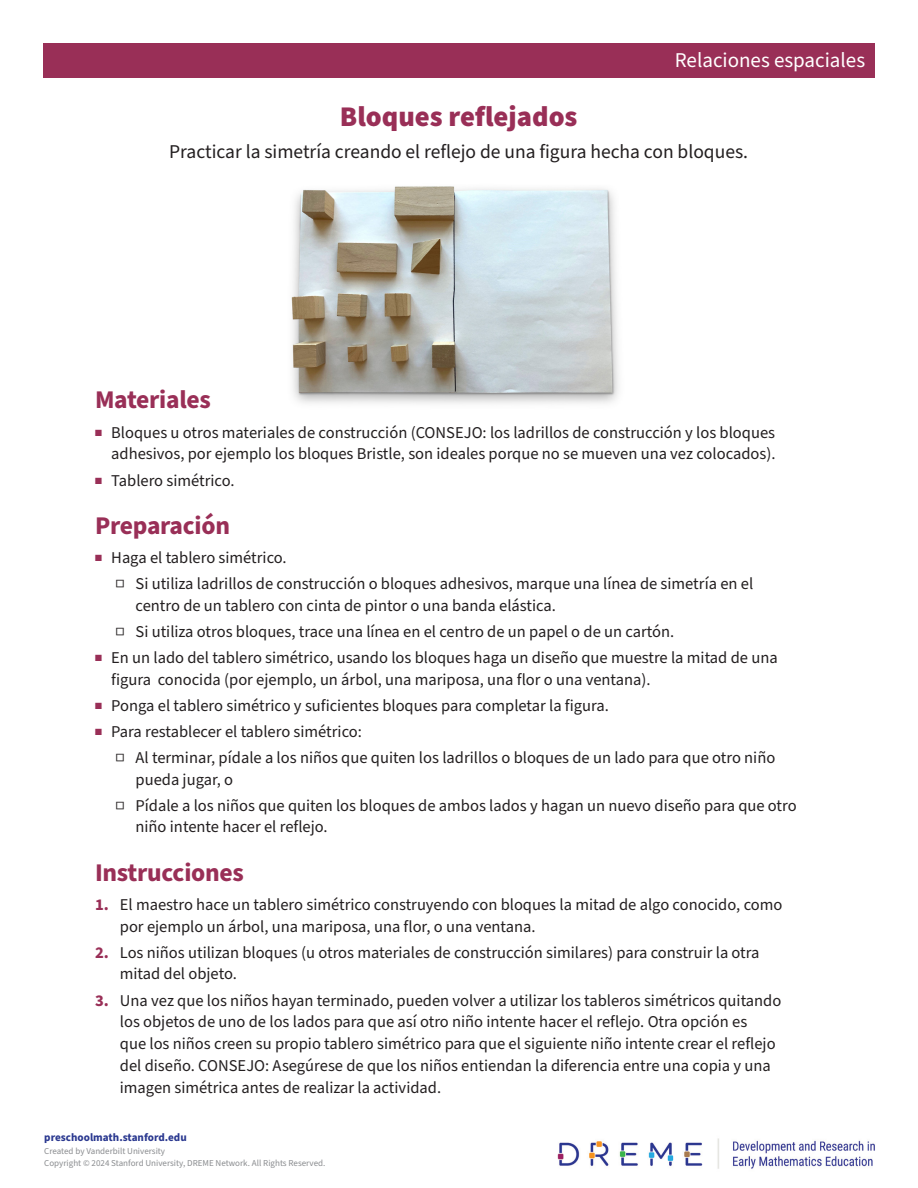
<style>
.page{position:relative;width:918px;height:1188px;background:#fff}
.page>*{position:absolute;margin:0;border:0;box-sizing:border-box;transform-origin:0 0}
.t1{font:900 28.5px "Source Sans Pro";color:#992f57}
.Subheads{font:700 25.5px "Source Sans Pro";letter-spacing:-.01em;color:#992f57}
.Header_Topic{font:21px "Source Sans Pro";color:#fff}
.Title_description{font:19.5px "Source Sans Pro";color:#231f20}
.Text_Numbered{font:16.5px/21.8px "Source Sans Pro";color:#231f20}
.Text_Bulleted_more_space{font:16.5px/21.8px "Source Sans Pro";color:#231f20;text-align:right}
.t2{font:700 11.1px "Source Sans Pro";color:#2b3990}
.t3{font:9px "Source Sans Pro";color:#8a8c8f}
.s1{color:#992f57}
.s2{font-weight:700;color:#992f57}
</style>
<div class="page">
<img style="left:557px;top:1138px;width:318px;height:31px">
<div style="left:44px;top:43px;width:831px;height:34px;background:#992f57"></div>
<img style="left:291px;top:186px;width:328px;height:218px">
<p class="Header_Topic" style="left:675px;top:46px;width:192px">Relaciones espaciales</p>
<p class="t1" style="left:340px;top:97px;width:239px">Bloques reflejados</p>
<p class="Title_description" style="left:169px;top:138px;width:580px">Practicar la simetría creando el reflejo de una figura hecha con bloques.</p>
<p class="Subheads" style="left:95px;top:383px;width:117px">Materiales</p>
<p class="Text_Bulleted_more_space" style="left:95px;top:422px;width:682px"><span class="s1">■</span> Bloques u otros materiales de construcción (CONSEJO: los ladrillos de construcción y los bloques adhesivos, por ejemplo los bloques Bristle, son ideales porque no se mueven una vez colocados).</p>
<p class="Text_Bulleted_more_space" style="left:95px;top:470px;width:141px"><span class="s1">■</span> Tablero simétrico.</p>
<p class="Subheads" style="left:95px;top:508px;width:137px">Preparación</p>
<p class="Text_Bulleted_more_space" style="left:95px;top:547px;width:193px"><span class="s1">■</span> Haga el tablero simétrico.</p>
<p class="Text_Numbered" style="left:136px;top:573px;width:619px;text-indent:-20px">□ Si utiliza ladrillos de construcción o bloques adhesivos, marque una línea de simetría en el centro de un tablero con cinta de pintor o una banda elástica.</p>
<p class="Text_Numbered" style="left:115px;top:621px;width:561px">□ Si utiliza otros bloques, trace una línea en el centro de un papel o de un cartón.</p>
<p class="Text_Bulleted_more_space" style="left:111px;top:647px;width:668px;text-align:left;text-indent:-16px"><span class="s1">■</span> En un lado del tablero simétrico, usando los bloques haga un diseño que muestre la mitad de una figura conocida (por ejemplo, un árbol, una mariposa, una flor o una ventana).</p>
<p class="Text_Bulleted_more_space" style="left:95px;top:695px;width:515px"><span class="s1">■</span> Ponga el tablero simétrico y suficientes bloques para completar la figura.</p>
<p class="Text_Bulleted_more_space" style="left:95px;top:721px;width:268px"><span class="s1">■</span> Para restablecer el tablero simétrico:</p>
<p class="Text_Numbered" style="left:136px;top:747px;width:641px;text-indent:-20px">□ Al terminar, pídale a los niños que quiten los ladrillos o bloques de un lado para que otro niño pueda jugar, o</p>
<p class="Text_Numbered" style="left:136px;top:795px;width:663px;text-indent:-20px">□ Pídale a los niños que quiten los bloques de ambos lados y hagan un nuevo diseño para que otro niño intente hacer el reflejo.</p>
<p class="Subheads" style="left:95px;top:855px;width:150px">Instrucciones</p>
<p class="Text_Numbered" style="left:120px;top:894px;width:664px;text-indent:-25px"><span class="s2">1.</span> El maestro hace un tablero simétrico construyendo con bloques la mitad de algo conocido, como por ejemplo un árbol, una mariposa, una flor, o una ventana.</p>
<p class="Text_Numbered" style="left:120px;top:942px;width:641px;text-indent:-25px"><span class="s2">2.</span> Los niños utilizan bloques (u otros materiales de construcción similares) para construir la otra mitad del objeto.</p>
<p class="Text_Numbered" style="left:120px;top:990px;width:663px;text-indent:-25px"><span class="s2">3.</span> Una vez que los niños hayan terminado, pueden volver a utilizar los tableros simétricos quitando los objetos de uno de los lados para que así otro niño intente hacer el reflejo. Otra opción es<br>que los niños creen su propio tablero simétrico para que el siguiente niño intente crear el reflejo del diseño. CONSEJO: Asegúrese de que los niños entiendan la diferencia entre una copia y una imagen simétrica antes de realizar la actividad.</p>
<p class="t2" style="left:44px;top:1130px;width:144px">preschoolmath.stanford.edu</p>
<p class="t3" style="left:44px;top:1145px;width:122px">Created by Vanderbilt University</p>
<p class="t3" style="left:44px;top:1157px;width:283px">Copyright © 2024 Stanford University, DREME Network. All Rights Reserved.</p>
</div>
